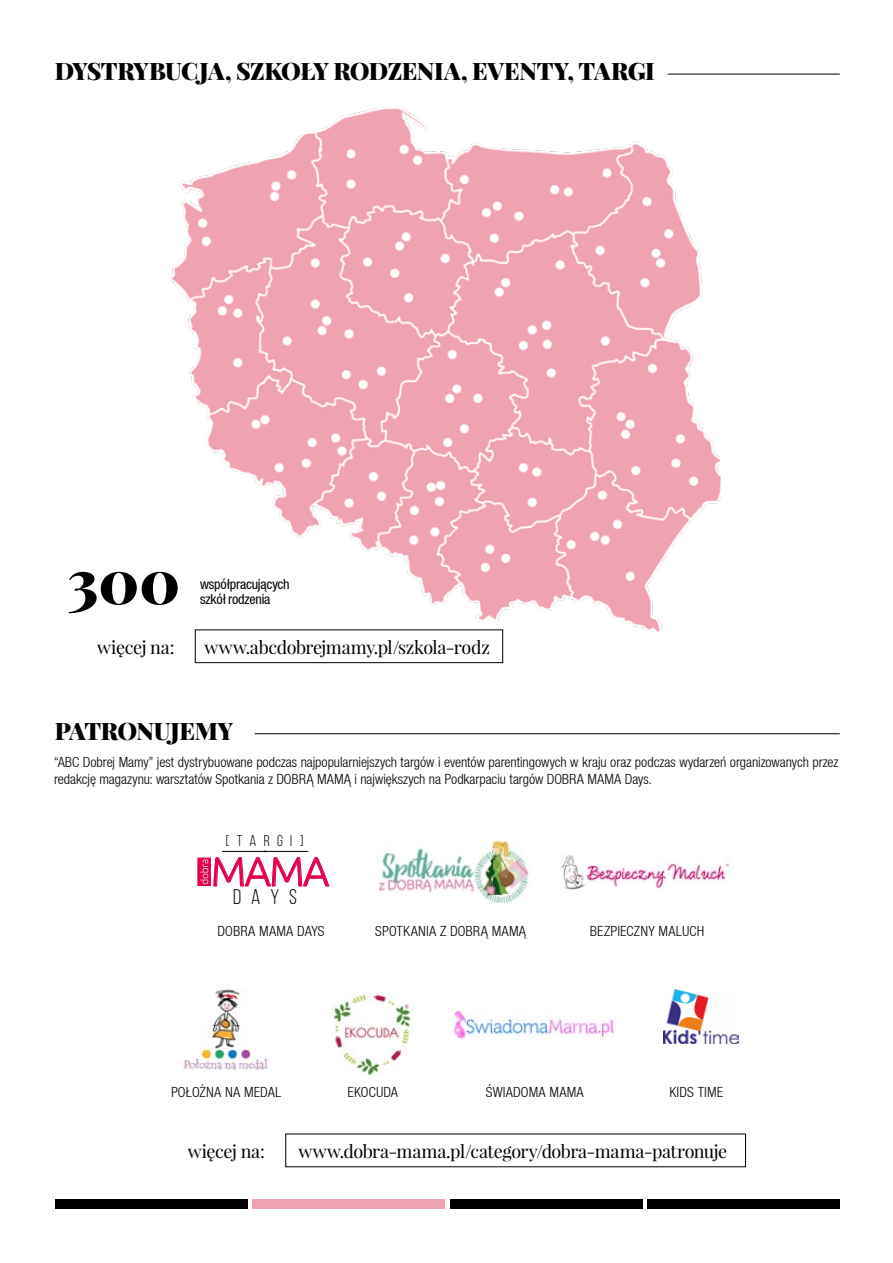
<style>
.page{position:relative;width:893px;height:1263px;background:#fff}
.page>*{position:absolute;margin:0;border:0;box-sizing:border-box;transform-origin:0 0}
.t1{font:900 60.6px "Playfair Display";color:#000}
.t2{font:300 40.95px "Ubuntu";color:#e30049}
.t3{font:900 24px "Playfair Display";letter-spacing:-.02em;color:#000}
.t4{font:21.15px "Bebas Neue";color:#000}
.t5{font:18px "Playfair Display";letter-spacing:-.02em;color:#000}
.t6{font:15.6px "Bebas Neue";letter-spacing:.475em;color:#000}
.t7{font:condensed 15px/16.5px "Nimbus San Nov TEE";color:#000}
.t8{font:500 condensed 15px/15px "Nimbus San Nov TEE";letter-spacing:-.01em;color:#000}
</style>
<div class="page">
<div style="left:55px;top:1200px;width:192px;height:9px;background:#000"></div>
<div style="left:450px;top:1200px;width:192px;height:9px;background:#000"></div>
<div style="left:253px;top:1200px;width:192px;height:9px;background:#efa3b2"></div>
<div style="left:648px;top:1200px;width:192px;height:9px;background:#000"></div>
<hr style="left:667px;top:74px;width:173px;height:1px;background:#000">
<hr style="left:255px;top:733px;width:585px;height:1px;background:#000">
<img style="left:170px;top:107px;width:551px;height:525px">
<div style="left:195px;top:630px;width:308px;height:33px;border:1px solid #000"></div>
<img style="left:454px;top:1010px;width:159px;height:29px">
<img style="left:663px;top:989px;width:76px;height:54px">
<img style="left:561px;top:855px;width:169px;height:35px">
<svg style="left:197px;top:850px;width:132px;height:37px"></svg>
<img style="left:378px;top:840px;width:151px;height:63px">
<img style="left:183px;top:989px;width:85px;height:81px">
<img style="left:332px;top:994px;width:80px;height:82px">
<h3 class="t3" style="left:55px;top:55px;width:602px">dystrybucja, szkoły rodzenia, eventy, targi</h3>
<h1 class="t1" style="left:67px;top:542px;width:114px">300</h1>
<p class="t8" style="left:200px;top:577px;width:91px">współpracujących szkół rodzenia</p>
<p class="t5" style="left:97px;top:636px;width:79px">więcej na:</p>
<p class="t5" style="left:205px;top:636px;width:287px">www.abcdobrejmamy.pl/szkola-rodz</p>
<h3 class="t3" style="left:55px;top:715px;width:32px">PATRONUJEMY</h3>
<p class="t7" style="left:54px;top:754px;width:786px">“ABC Dobrej Mamy” jest dystrybuowane podczas najpopularniejszych targów i eventów parentingowych w kraju oraz podczas wydarzeń organizowanych przez redakcję magazynu: warsztatów Spotkania z DOBRĄ MAMĄ i największych na Podkarpaciu targów DOBRA MAMA Days.</p>
<p class="t6" style="left:226px;top:832px;width:79px">[TARGI]</p>
<h2 class="t2" style="left:211px;top:847px;width:120px">MAMA</h2>
<h3 class="t4" style="left:233px;top:885px;width:65px">DAYS</h3>
<p class="t7" style="left:218px;top:923px;width:109px">DOBRA MAMA DAYS</p>
<p class="t7" style="left:375px;top:923px;width:152px">SPOTKANIA Z DOBRĄ MAMĄ</p>
<p class="t7" style="left:590px;top:923px;width:15px">Bezpieczny</p>
<p class="t7" style="left:659px;top:923px;width:39px">Maluch</p>
<p class="t7" style="left:171px;top:1084px;width:111px">POŁOŻNA NA MEDAL</p>
<p class="t7" style="left:486px;top:1084px;width:16px">Świadoma</p>
<p class="t7" style="left:549px;top:1084px;width:19px">Mama</p>
<p class="t7" style="left:669px;top:1084px;width:36px">Kids time</p>
<p class="t7" style="left:348px;top:1084px;width:52px">EKOCUDA</p>
<p class="t5" style="left:188px;top:1140px;width:79px">więcej na:</p>
<p class="t5" style="left:299px;top:1140px;width:430px">www.dobra-mama.pl/category/dobra-mama-patronuje</p>
</div>
